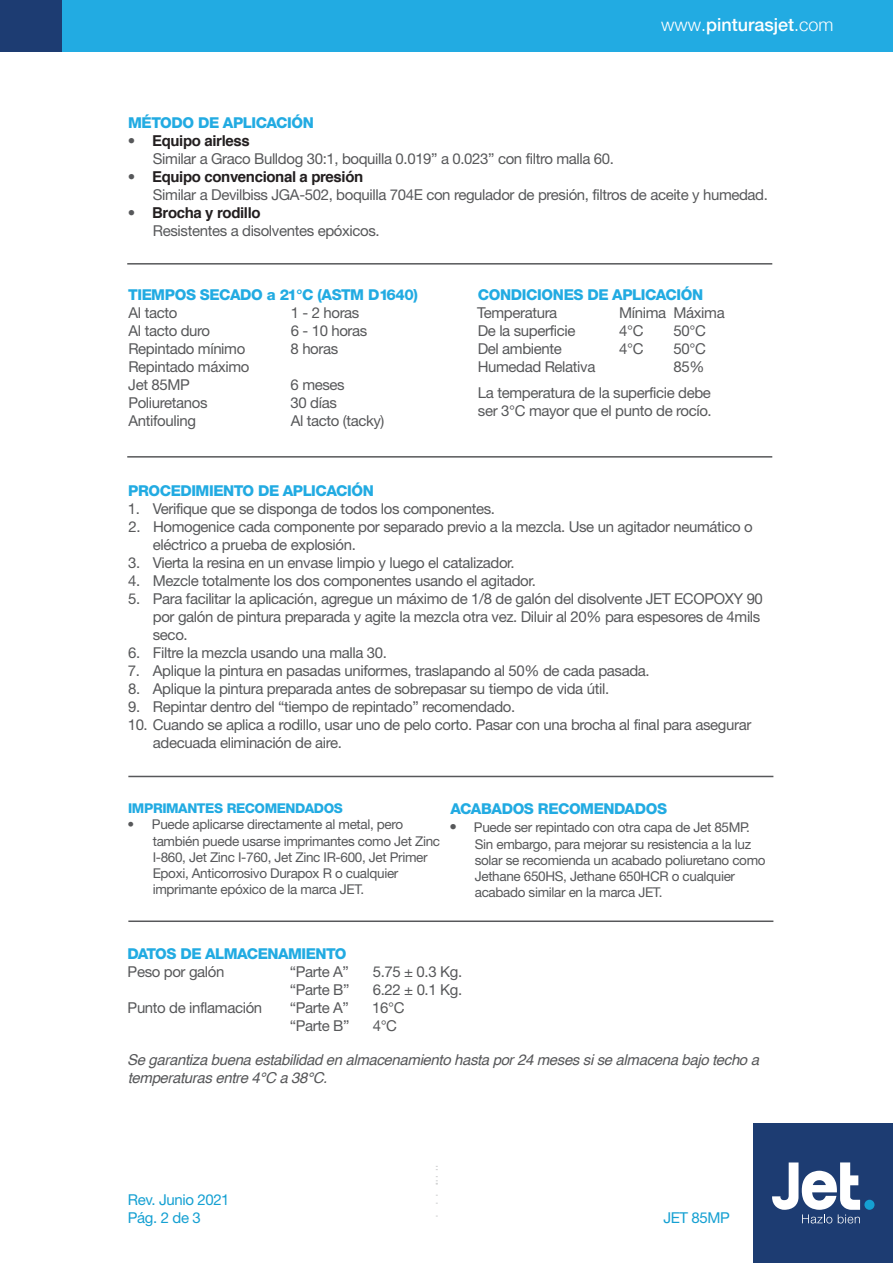
<style>
.page{position:relative;width:893px;height:1263px;background:#fff}
.page>*{position:absolute;margin:0;border:0;box-sizing:border-box;transform-origin:0 0}
.t1{font:500 18px "Helvetica Neue";color:#fff}
.t2{font:15px/18px "Helvetica Neue";letter-spacing:-.025em;color:#57585a}
.t3{font:800 15px "Helvetica Neue";letter-spacing:-.025em;color:#22abe2}
.t4{font:italic 15px/18px "Helvetica";letter-spacing:-.025em;color:#57585a}
.t5{font:700 15px "Helvetica";letter-spacing:-.025em;color:#231f20}
.t6{font:15px/18px "Helvetica Neue";letter-spacing:-.025em;color:#15a0d2}
.t7{font:13.5px/16.2px "Helvetica Neue";letter-spacing:-.025em;color:#57585a}
.t8{font:800 13.5px "Helvetica Neue";letter-spacing:-.025em;color:#22abe2}
.s1{font-weight:300}
.s2{font-family:"Helvetica Neue";font-weight:400;color:#57585a}
.s3{font-size:15px}
</style>
<div class="page">
<hr style="left:128px;top:776px;width:645px;height:1px;background:#57585a">
<hr style="left:128px;top:920px;width:645px;height:2px;background:#57585a">
<hr style="left:127px;top:456px;width:645px;height:2px;background:#57585a">
<hr style="left:127px;top:263px;width:645px;height:2px;background:#57585a">
<div style="left:753px;top:1123px;width:140px;height:140px;background:#1d3c72"></div>
<div style="left:864px;top:1200px;width:10px;height:10px;background:#15a0d2;border-radius:50%"></div>
<svg style="left:772px;top:1162px;width:88px;height:61px"></svg>
<div style="left:0;top:0;width:893px;height:52px;background:#22abe2"></div>
<div style="left:1px;top:0;width:61px;height:52px;background:#1d3c72"></div>
<p class="t1" style="left:661px;top:10px;width:174px"><span class="s1">www.</span>pinturasjet<span class="s1">.com</span></p>
<p class="t3" style="left:128px;top:114px;width:187px">MÉTODO DE APLICACIÓN</p>
<p class="t5" style="left:128px;top:129px;width:124px"><span class="s2">•</span> Equipo airless</p>
<p class="t2" style="left:153px;top:150px;width:463px">Similar a Graco Bulldog 30:1, boquilla 0.019” a 0.023” con filtro malla 60.</p>
<p class="t5" style="left:128px;top:165px;width:237px"><span class="s2">•</span> Equipo convencional a presión</p>
<p class="t2" style="left:153px;top:186px;width:617px">Similar a Devilbiss JGA-502, boquilla 704E con regulador de presión, filtros de aceite y humedad.</p>
<p class="t5" style="left:128px;top:201px;width:134px"><span class="s2">•</span> Brocha y rodillo</p>
<p class="t2" style="left:153px;top:222px;width:228px">Resistentes a disolventes epóxicos.</p>
<p class="t3" style="left:128px;top:286px;width:291px">TIEMPOS SECADO a 21°C (ASTM D1640)</p>
<p class="t2" style="left:129px;top:304px;width:50px">Al tacto</p>
<p class="t2" style="left:291px;top:304px;width:70px">1 - 2 horas</p>
<p class="t2" style="left:129px;top:322px;width:83px">Al tacto duro</p>
<p class="t2" style="left:291px;top:322px;width:78px">6 - 10 horas</p>
<p class="t2" style="left:128px;top:340px;width:118px">Repintado mínimo</p>
<p class="t2" style="left:291px;top:340px;width:49px">8 horas</p>
<p class="t2" style="left:128px;top:358px;width:123px">Repintado máximo<br>Jet 85MP</p>
<p class="t2" style="left:291px;top:376px;width:56px">6 meses</p>
<p class="t2" style="left:128px;top:394px;width:81px">Poliuretanos</p>
<p class="t2" style="left:291px;top:394px;width:48px">30 días</p>
<p class="t2" style="left:129px;top:412px;width:69px">Antifouling</p>
<p class="t2" style="left:291px;top:412px;width:95px">Al tacto (tacky)</p>
<p class="t3" style="left:478px;top:286px;width:227px">CONDICIONES DE APLICACIÓN</p>
<p class="t2" style="left:477px;top:304px;width:120px">Temperatura<br>De la superficie<br>Del ambiente<br>Humedad Relativa</p>
<p class="t2" style="left:619px;top:304px;width:107px">Mínima Máxima<br>4°C</p>
<p class="t2" style="left:673px;top:322px;width:34px">50°C</p>
<p class="t2" style="left:619px;top:340px;width:26px">4°C</p>
<p class="t2" style="left:673px;top:340px;width:34px">50°C<br>85%</p>
<p class="t2" style="left:478px;top:383px;width:235px">La temperatura de la superficie debe ser 3°C mayor que el punto de rocío.</p>
<p class="t3" style="left:128px;top:482px;width:247px">PROCEDIMIENTO DE APLICACIÓN</p>
<p class="t2" style="left:128px;top:500px;width:369px">1. Verifique que se disponga de todos los componentes.</p>
<p class="t2" style="left:153px;top:518px;width:601px;text-indent:-24px">2. Homogenice cada componente por separado previo a la mezcla. Use un agitador neumático o eléctrico a prueba de explosión.</p>
<p class="t2" style="left:128px;top:554px;width:388px">3. Vierta la resina en un envase limpio y luego el catalizador.</p>
<p class="t2" style="left:128px;top:572px;width:409px">4. Mezcle totalmente los dos componentes usando el agitador.</p>
<p class="t2" style="left:153px;top:590px;width:612px;text-indent:-25px">5. Para facilitar la aplicación, agregue un máximo de 1/8 de galón del disolvente JET ECOPOXY 90 por galón de pintura preparada y agite la mezcla otra vez. Diluir al 20% para espesores de 4mils seco.</p>
<p class="t2" style="left:128px;top:644px;width:260px">6. Filtre la mezcla usando una malla 30.</p>
<p class="t2" style="left:128px;top:662px;width:523px">7. Aplique la pintura en pasadas uniformes, traslapando al 50% de cada pasada.</p>
<p class="t2" style="left:128px;top:680px;width:482px">8. Aplique la pintura preparada antes de sobrepasar su tiempo de vida útil.</p>
<p class="t2" style="left:128px;top:698px;width:389px">9. Repintar dentro del “tiempo de repintado” recomendado.</p>
<p class="t2" style="left:153px;top:716px;width:600px;text-indent:-25px">10. Cuando se aplica a rodillo, usar uno de pelo corto. Pasar con una brocha al final para asegurar adecuada eliminación de aire.</p>
<p class="t8" style="left:128px;top:800px;width:216px">IMPRIMANTES RECOMENDADOS</p>
<p class="t7" style="left:153px;top:816px;width:289px;text-indent:-25px">• Puede aplicarse directamente al metal, pero también puede usarse imprimantes como Jet Zinc I-860, Jet Zinc I-760, Jet Zinc IR-600, Jet Primer Epoxi, Anticorrosivo Durapox R o cualquier imprimante epóxico de la marca JET.</p>
<p class="t3" style="left:450px;top:800px;width:218px">ACABADOS RECOMENDADOS</p>
<p class="t7" style="left:475px;top:819px;width:292px;text-indent:-25px"><span class="s3">•</span> Puede ser repintado con otra capa de Jet 85MP.<br>Sin embargo, para mejorar su resistencia a la luz solar se recomienda un acabado poliuretano como Jethane 650HS, Jethane 650HCR o cualquier acabado similar en la marca JET.</p>
<p class="t3" style="left:127px;top:945px;width:221px">DATOS DE ALMACENAMIENTO</p>
<p class="t2" style="left:128px;top:962px;width:98px">Peso por galón</p>
<p class="t2" style="left:128px;top:998px;width:136px">Punto de inflamación</p>
<p class="t2" style="left:290px;top:962px;width:61px;text-align:justify">“Parte A” “Parte B” “Parte A” “Parte B”</p>
<p class="t2" style="left:372px;top:962px;width:91px">5.75 ± 0.3 Kg.<br>6.22 ± 0.1 Kg.<br>16°C<br>4°C</p>
<p class="t4" style="left:127px;top:1050px;width:633px">Se garantiza buena estabilidad en almacenamiento hasta por 24 meses si se almacena bajo techo a temperaturas entre 4°C a 38°C.</p>
<p class="t6" style="left:128px;top:1191px;width:103px">Rev. Junio 2021<br>Pág. 2 de 3</p>
<p class="t6" style="left:663px;top:1209px;width:68px">JET 85MP</p>
</div>
